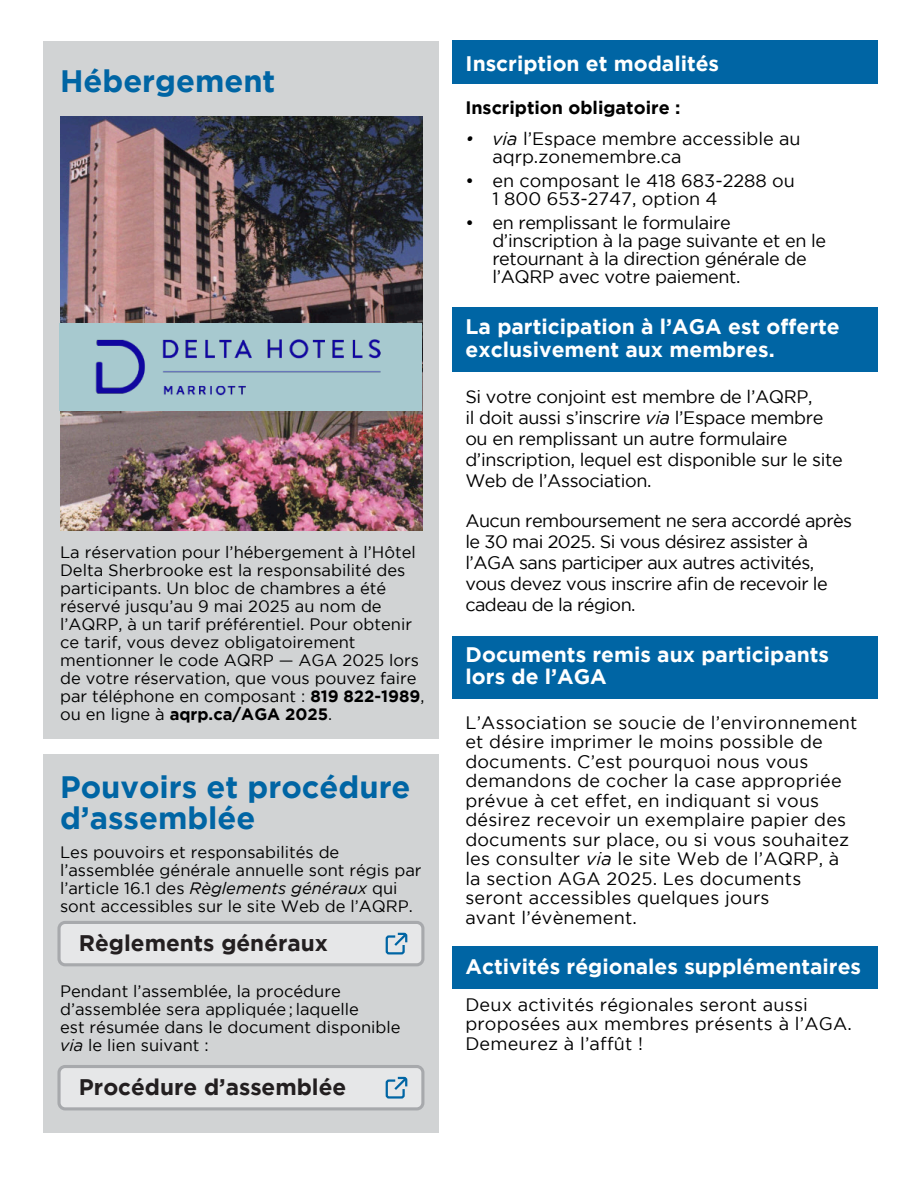
<style>
.page{position:relative;width:918px;height:1188px;background:#fff}
.page>*{position:absolute;margin:0;border:0;box-sizing:border-box;transform-origin:0 0}
.t1{font:700 30.9px "Gotham";color:#0065a4}
.t2{font:700 22.5px "Gotham";color:#231f20}
.t3{font:700 21px "Gotham";color:#fff}
.t4{font:18px "Gotham";color:#000}
.t5{font:18px "Gotham";letter-spacing:-.02em;color:#000}
.t6{font:18px "Gotham";letter-spacing:-.03em;color:#000}
.t7{font:700 18px "Gotham";color:#000}
.t8{font:16.5px "Gotham";color:#000}
.t9{font:700 16.5px "Gotham";color:#000}
.s1{font-weight:700}
.s2{font-weight:400}
.s3{font-style:italic}
</style>
<div class="page">
<div style="left:43px;top:41px;width:396px;height:698px;background:#d1d3d4"></div>
<div style="left:43px;top:754px;width:396px;height:379px;background:#d1d3d4"></div>
<div style="left:452px;top:41px;width:426px;height:43px;background:#0065a4"></div>
<div style="left:452px;top:636px;width:426px;height:62px;background:#0065a4"></div>
<div style="left:452px;top:946px;width:426px;height:42px;background:#0065a4"></div>
<div style="left:452px;top:307px;width:426px;height:65px;background:#0065a4"></div>
<div style="left:57px;top:921px;width:367px;height:45px;background:#e6e7e8;border:3px solid #a7a9ac;border-radius:6px"></div>
<svg style="left:385px;top:932px;width:23px;height:23px"></svg>
<div style="left:57px;top:1065px;width:367px;height:45px;background:#e6e7e8;border:3px solid #a7a9ac;border-radius:6px"></div>
<svg style="left:385px;top:1076px;width:23px;height:23px"></svg>
<img style="left:60px;top:116px;width:362px;height:414px">
<div style="left:59px;top:323px;width:363px;height:87px;background:#a7c9cf"></div>
<img style="left:96px;top:339px;width:285px;height:57px">
<p class="t1" style="left:60px;top:69px;width:217px">Hébergement</p>
<p class="t8" style="left:60px;top:546px;width:357px">La réservation pour l’hébergement à l’Hôtel</p>
<p class="t8" style="left:60px;top:564px;width:347px">Delta Sherbrooke est la responsabilité des</p>
<p class="t8" style="left:60px;top:582px;width:328px">participants. Un bloc de chambres a été</p>
<p class="t8" style="left:60px;top:600px;width:323px">réservé jusqu’au 9 mai 2025 au nom de</p>
<p class="t8" style="left:60px;top:618px;width:354px">l’AQRP, à un tarif préférentiel. Pour obtenir</p>
<p class="t8" style="left:60px;top:636px;width:297px">ce tarif, vous devez obligatoirement</p>
<p class="t8" style="left:60px;top:654px;width:361px">mentionner le code AQRP — AGA 2025 lors</p>
<p class="t8" style="left:60px;top:672px;width:358px">de votre réservation, que vous pouvez faire</p>
<p class="t8" style="left:60px;top:690px;width:366px">par téléphone en composant : <span class="s1">819 822-1989</span>,</p>
<p class="t9" style="left:60px;top:708px;width:274px"><span class="s2">ou en ligne à</span> aqrp.ca/AGA 2025<span class="s2">.</span></p>
<p class="t1" style="left:60px;top:775px;width:352px">Pouvoirs et procédure</p>
<p class="t1" style="left:60px;top:806px;width:197px">d’assemblée</p>
<p class="t8" style="left:60px;top:846px;width:281px">Les pouvoirs et responsabilités de</p>
<p class="t8" style="left:60px;top:864px;width:363px">l’assemblée générale annuelle sont régis par</p>
<p class="t8" style="left:60px;top:882px;width:339px">l’article 16.1 des <span class="s3">Règlements généraux</span> qui</p>
<p class="t8" style="left:60px;top:900px;width:354px">sont accessibles sur le site Web de l’AQRP.</p>
<p class="t2" style="left:79px;top:934px;width:251px">Règlements généraux</p>
<p class="t8" style="left:60px;top:985px;width:282px">Pendant l’assemblée, la procédure</p>
<p class="t8" style="left:60px;top:1003px;width:300px">d’assemblée sera appliquée ; laquelle</p>
<p class="t8" style="left:60px;top:1021px;width:342px">est résumée dans le document disponible</p>
<p class="t8" style="left:60px;top:1039px;width:150px"><span class="s3">via</span> le lien suivant :</p>
<p class="t2" style="left:79px;top:1078px;width:269px">Procédure d’assemblée</p>
<p class="t3" style="left:466px;top:56px;width:255px">Inscription et modalités</p>
<p class="t7" style="left:465px;top:101px;width:217px">Inscription obligatoire :</p>
<p class="t4" style="left:465px;top:132px;width:337px"><span class="s3">• via</span> l’Espace membre accessible au</p>
<p class="t4" style="left:492px;top:150px;width:191px">aqrp.zonemembre.ca</p>
<p class="t4" style="left:465px;top:174px;width:331px">• en composant le 418 683-2288 ou</p>
<p class="t4" style="left:492px;top:192px;width:227px">1 800 653-2747, option 4</p>
<p class="t5" style="left:465px;top:216px;width:267px">• en remplissant le formulaire</p>
<p class="t5" style="left:492px;top:234px;width:335px">d’inscription à la page suivante et en le</p>
<p class="t5" style="left:492px;top:252px;width:316px">retournant à la direction générale de</p>
<p class="t5" style="left:492px;top:270px;width:250px">l’AQRP avec votre paiement.</p>
<p class="t3" style="left:466px;top:319px;width:376px">La participation à l’AGA est offerte</p>
<p class="t3" style="left:466px;top:341px;width:311px">exclusivement aux membres.</p>
<p class="t5" style="left:465px;top:390px;width:349px">Si votre conjoint est membre de l’AQRP,</p>
<p class="t5" style="left:465px;top:411px;width:360px">il doit aussi s’inscrire <span class="s3">via</span> l’Espace membre</p>
<p class="t5" style="left:465px;top:432px;width:324px">ou en remplissant un autre formulaire</p>
<p class="t5" style="left:465px;top:453px;width:379px">d’inscription, lequel est disponible sur le site</p>
<p class="t5" style="left:465px;top:474px;width:188px">Web de l’Association.</p>
<p class="t6" style="left:465px;top:514px;width:388px">Aucun remboursement ne sera accordé après</p>
<p class="t6" style="left:465px;top:535px;width:344px">le 30 mai 2025. Si vous désirez assister à</p>
<p class="t6" style="left:465px;top:556px;width:350px">l’AGA sans participer aux autres activités,</p>
<p class="t6" style="left:465px;top:577px;width:364px">vous devez vous inscrire afin de recevoir le</p>
<p class="t6" style="left:465px;top:598px;width:172px">cadeau de la région.</p>
<p class="t3" style="left:466px;top:647px;width:365px">Documents remis aux participants</p>
<p class="t3" style="left:466px;top:669px;width:143px">lors de l’AGA</p>
<p class="t4" style="left:465px;top:715px;width:394px">L’Association se soucie de l’environnement</p>
<p class="t4" style="left:465px;top:735px;width:359px">et désire imprimer le moins possible de</p>
<p class="t4" style="left:465px;top:754px;width:345px">documents. C’est pourquoi nous vous</p>
<p class="t4" style="left:465px;top:774px;width:378px">demandons de cocher la case appropriée</p>
<p class="t4" style="left:465px;top:793px;width:355px">prévue à cet effet, en indiquant si vous</p>
<p class="t4" style="left:465px;top:813px;width:382px">désirez recevoir un exemplaire papier des</p>
<p class="t4" style="left:465px;top:832px;width:385px">documents sur place, ou si vous souhaitez</p>
<p class="t4" style="left:465px;top:852px;width:375px">les consulter <span class="s3">via</span> le site Web de l’AQRP, à</p>
<p class="t4" style="left:465px;top:871px;width:337px">la section AGA 2025. Les documents</p>
<p class="t4" style="left:465px;top:891px;width:306px">seront accessibles quelques jours</p>
<p class="t4" style="left:465px;top:910px;width:173px">avant l’évènement.</p>
<p class="t3" style="left:466px;top:958px;width:397px">Activités régionales supplémentaires</p>
<p class="t4" style="left:465px;top:998px;width:344px">Deux activités régionales seront aussi</p>
<p class="t4" style="left:465px;top:1017px;width:388px">proposées aux membres présents à l’AGA.</p>
<p class="t4" style="left:465px;top:1037px;width:179px">Demeurez à l’affût !</p>
</div>
